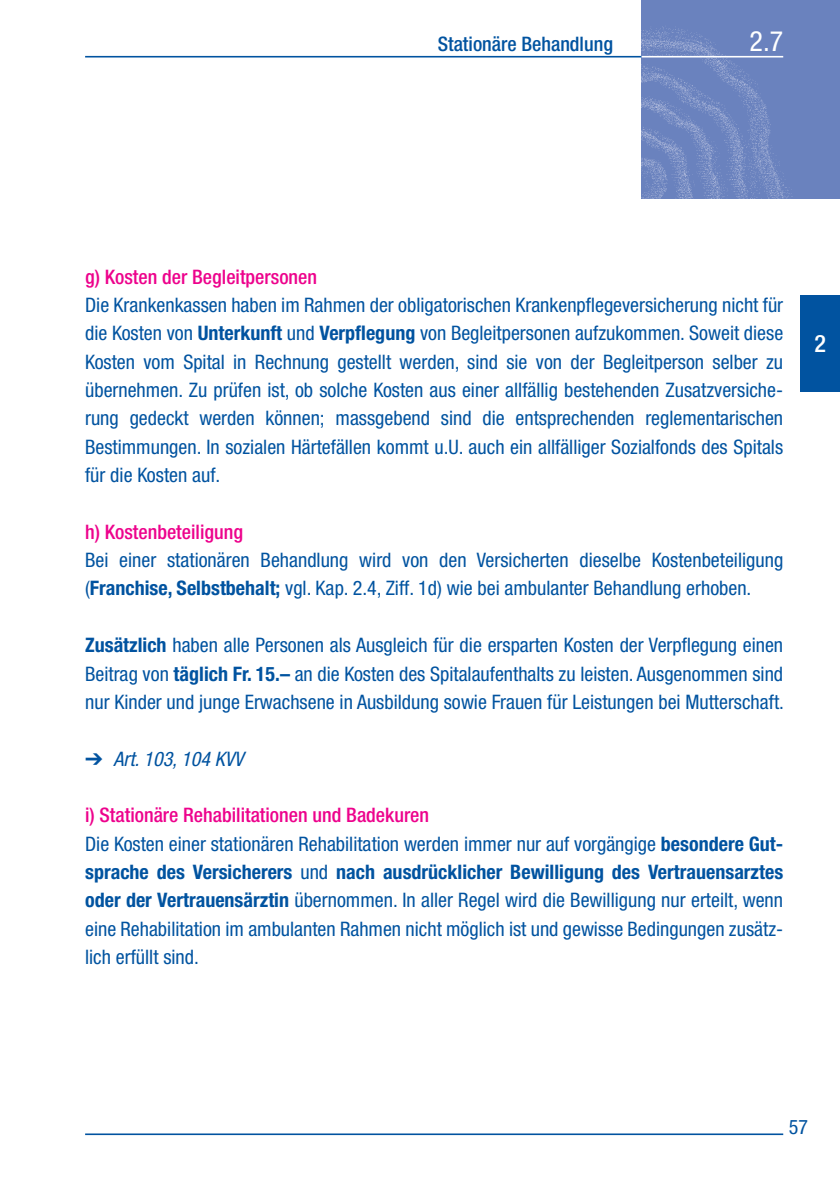
<style>
.page{position:relative;width:840px;height:1191px;background:#fff}
.page>*{position:absolute;margin:0;border:0;box-sizing:border-box;transform-origin:0 0}
.t1{font:condensed 28px "Helvetica Neue LT Std";color:#fff}
.t2{font:500 condensed 24px "Helvetica Neue LT Std";color:#fff}
.t3{font:condensed 20px/28.4px "Helvetica Neue LT Std";color:#0153a0;text-align:justify}
.t4{font:500 condensed 20px "Helvetica Neue LT Std";color:#ed028c}
.t5{font:500 condensed 20px "Helvetica Neue LT Std";color:#0153a0}
.t6{font:italic condensed 20px "Helvetica Neue LT Std";color:#0153a0}
.s1{font-weight:700}
.s2{font-weight:500;color:#ed028c}
</style>
<div class="page">
<img style="left:641px;top:0;width:198px;height:198px">
<div style="left:799px;top:295px;width:40px;height:96px;background:#0153a0"></div>
<hr style="left:641px;top:56px;width:141px;height:1px;background:#fff">
<hr style="left:85px;top:56px;width:556px;height:1px;background:#0153a0">
<hr style="left:85px;top:1133px;width:697px;height:2px;background:#0153a0">
<p class="t5" style="left:437px;top:32px;width:176px">Stationäre Behandlung</p>
<h1 class="t1" style="left:749px;top:25px;width:35px">2.7</h1>
<p class="t4" style="left:85px;top:264px;width:233px">g) Kosten der Begleitpersonen</p>
<p class="t3" style="left:85px;top:290px;width:699px">Die Krankenkassen haben im Rahmen der obligatorischen Krankenpflegeversicherung nicht für die Kosten von <span class="s1">Unterkunft</span> und <span class="s1">Verpflegung</span> von Begleitpersonen aufzukommen. Soweit diese Kosten vom Spital in Rechnung gestellt werden, sind sie von der Begleitperson selber zu übernehmen. Zu prüfen ist, ob solche Kosten aus einer allfällig bestehenden Zusatzversiche&shy;rung gedeckt werden können; massgebend sind die entsprechenden reglementarischen Bestimmungen. In sozialen Härtefällen kommt u.U. auch ein allfälliger Sozialfonds des Spitals für die Kosten auf.</p>
<p class="t4" style="left:85px;top:520px;width:159px">h) Kostenbeteiligung</p>
<p class="t3" style="left:85px;top:545px;width:699px">Bei einer stationären Behandlung wird von den Versicherten dieselbe Kostenbeteiligung (<span class="s1">Franchise, Selbstbehalt;</span> vgl. Kap. 2.4, Ziff. 1d) wie bei ambulanter Behandlung erhoben.</p>
<p class="t3" style="left:85px;top:631px;width:700px"><span class="s1">Zusätzlich</span> haben alle Personen als Ausgleich für die ersparten Kosten der Verpflegung einen Beitrag von <span class="s1">täglich Fr. 15.–</span> an die Kosten des Spitalaufenthalts zu leisten. Ausgenommen sind nur Kinder und junge Erwachsene in Ausbildung sowie Frauen für Leistungen bei Mutterschaft.</p>
<p class="t6" style="left:85px;top:747px;width:160px">➔ Art. 103, 104 KVV</p>
<p class="t3" style="left:85px;top:801px;width:699px;text-align:left"><span class="s2">i) Stationäre Rehabilitationen und Badekuren<br></span>Die Kosten einer stationären Rehabilitation werden immer nur auf vorgängige <span class="s1">besondere Gut&shy;sprache des Versicherers</span> und <span class="s1">nach ausdrücklicher Bewilligung des Vertrauensarztes oder der Vertrauensärztin</span> übernommen. In aller Regel wird die Bewilligung nur erteilt, wenn eine Rehabilitation im ambulanten Rahmen nicht möglich ist und gewisse Bedingungen zusätz&shy;lich erfüllt sind.</p>
<p class="t2" style="left:813px;top:329px;width:13px">2</p>
<p class="t3" style="left:788px;top:1112px;width:21px">57</p>
</div>
